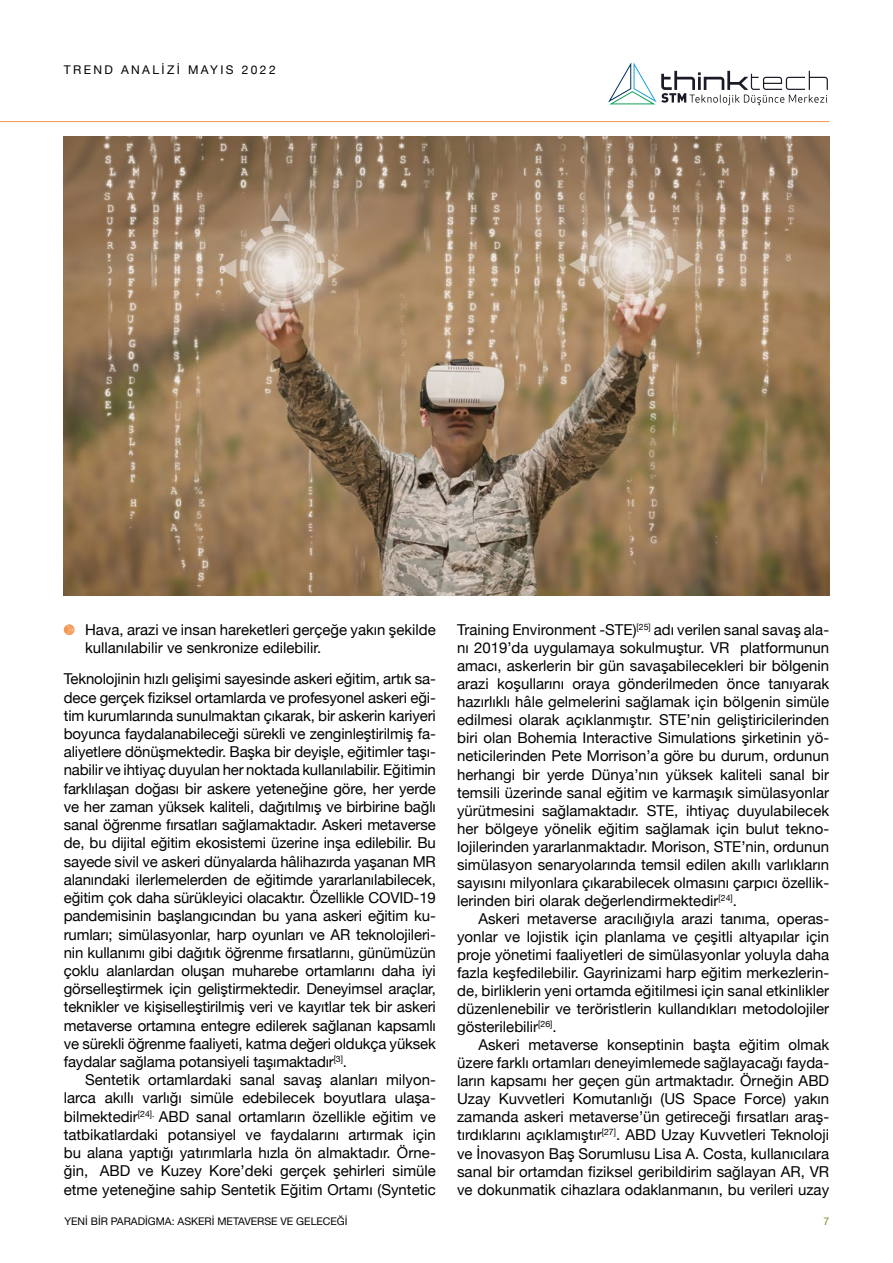
<style>
.page{position:relative;width:893px;height:1263px;background:#fff}
.page>*{position:absolute;margin:0;border:0;box-sizing:border-box;transform-origin:0 0}
.t1{font:15px/18px "Helvetica Neue";color:#000;text-align:justify}
.t2{font:12px "Helvetica Neue";letter-spacing:.2em;color:#000}
.t3{font:10.5px "Helvetica Neue";color:#000}
.t4{font:10.5px "Helvetica Neue";color:#768d2e}
</style>
<div class="page">
<hr style="left:0;top:121px;width:829px;height:1px;background:#f49655">
<svg style="left:608px;top:62px;width:220px;height:43px"></svg>
<div style="left:64px;top:624px;width:11px;height:11px;background:#f49956;border-radius:50%"></div>
<svg style="left:66px;top:625px;width:9px;height:10px"></svg>
<img style="left:64px;top:136px;width:765px;height:459px">
<p class="t2" style="left:64px;top:61px;width:213px">TREND ANALİZİ MAYIS 2022</p>
<p class="t1" style="left:85px;top:621px;width:352px">Hava, arazi ve insan hareketleri gerçeğe yakın şekilde kullanılabilir ve senkronize edilebilir.</p>
<p class="t1" style="left:64px;top:671px;width:374px">Teknolojinin hızlı gelişimi sayesinde askeri eğitim, artık sa&shy;dece gerçek fiziksel ortamlarda ve profesyonel askeri eği&shy;tim kurumlarında sunulmaktan çıkarak, bir askerin kariyeri boyunca faydalanabileceği sürekli ve zenginleştirilmiş fa&shy;aliyetlere dönüşmektedir. Başka bir deyişle, eğitimler taşı&shy;nabilir ve ihtiyaç duyulan her noktada kullanılabilir. Eğitimin farklılaşan doğası bir askere yeteneğine göre, her yerde ve her zaman yüksek kaliteli, dağıtılmış ve birbirine bağlı sanal öğrenme fırsatları sağlamaktadır. Askeri metaverse de, bu dijital eğitim ekosistemi üzerine inşa edilebilir. Bu sayede sivil ve askeri dünyalarda hâlihazırda yaşanan MR alanındaki ilerlemelerden de eğitimde yararlanılabilecek, eğitim çok daha sürükleyici olacaktır. Özellikle COVID-19 pandemisinin başlangıcından bu yana askeri eğitim ku&shy;rumları; simülasyonlar, harp oyunları ve AR teknolojileri&shy;nin kullanımı gibi dağıtık öğrenme fırsatlarını, günümüzün çoklu alanlardan oluşan muharebe ortamlarını daha iyi görselleştirmek için geliştirmektedir. Deneyimsel araçlar, teknikler ve kişiselleştirilmiş veri ve kayıtlar tek bir askeri metaverse ortamına entegre edilerek sağlanan kapsamlı ve sürekli öğrenme faaliyeti, katma değeri oldukça yüksek faydalar sağlama potansiyeli taşımaktadır<sup>[3]</sup>.</p>
<p class="t1" style="left:64px;top:1072px;width:374px;text-indent:21px">Sentetik ortamlardaki sanal savaş alanları milyon&shy;larca akıllı varlığı simüle edebilecek boyutlara ulaşa&shy;bilmektedir<sup>[24].</sup> ABD sanal ortamların özellikle eğitim ve tatbikatlardaki potansiyel ve faydalarını artırmak için bu alana yaptığı yatırımlarla hızla ön almaktadır. Örne&shy;ğin, ABD ve Kuzey Kore’deki gerçek şehirleri simüle etme yeteneğine sahip Sentetik Eğitim Ortamı (Syntetic</p>
<p class="t1" style="left:457px;top:622px;width:374px">Training Environment -STE)<sup>[25]</sup> adı verilen sanal savaş ala&shy;nı 2019’da uygulamaya sokulmuştur. VR platformunun amacı, askerlerin bir gün savaşabilecekleri bir bölgenin arazi koşullarını oraya gönderilmeden önce tanıyarak hazırlıklı hâle gelmelerini sağlamak için bölgenin simüle edilmesi olarak açıklanmıştır. STE’nin geliştiricilerinden biri olan Bohemia Interactive Simulations şirketinin yö&shy;neticilerinden Pete Morrison’a göre bu durum, ordunun herhangi bir yerde Dünya’nın yüksek kaliteli sanal bir temsili üzerinde sanal eğitim ve karmaşık simülasyonlar yürütmesini sağlamaktadır. STE, ihtiyaç duyulabilecek her bölgeye yönelik eğitim sağlamak için bulut tekno&shy;lojilerinden yararlanmaktadır. Morison, STE’nin, ordunun simülasyon senaryolarında temsil edilen akıllı varlıkların sayısını milyonlara çıkarabilecek olmasını çarpıcı özellik&shy;lerinden biri olarak değerlendirmektedir<sup>[24]</sup>.</p>
<p class="t1" style="left:457px;top:910px;width:374px;text-indent:21px">Askeri metaverse aracılığıyla arazi tanıma, operas&shy;yonlar ve lojistik için planlama ve çeşitli altyapılar için proje yönetimi faaliyetleri de simülasyonlar yoluyla daha fazla keşfedilebilir. Gayrinizami harp eğitim merkezlerin&shy;de, birliklerin yeni ortamda eğitilmesi için sanal etkinlikler düzenlenebilir ve teröristlerin kullandıkları metodolojiler gösterilebilir<sup>[26]</sup>.</p>
<p class="t1" style="left:457px;top:1037px;width:374px;text-indent:21px">Askeri metaverse konseptinin başta eğitim olmak üzere farklı ortamları deneyimlemede sağlayacağı fayda&shy;ların kapsamı her geçen gün artmaktadır. Örneğin ABD Uzay Kuvvetleri Komutanlığı (US Space Force) yakın zamanda askeri metaverse’ün getireceği fırsatları araş&shy;tırdıklarını açıklamıştır<sup>[27]</sup>. ABD Uzay Kuvvetleri Teknoloji ve İnovasyon Baş Sorumlusu Lisa A. Costa, kullanıcılara sanal bir ortamdan fiziksel geribildirim sağlayan AR, VR ve dokunmatik cihazlara odaklanmanın, bu verileri uzay</p>
<p class="t3" style="left:64px;top:1214px;width:285px">YENİ BİR PARADİGMA: ASKERİ METAVERSE VE GELECEĞİ</p>
<p class="t4" style="left:823px;top:1214px;width:7px">7</p>
</div>
